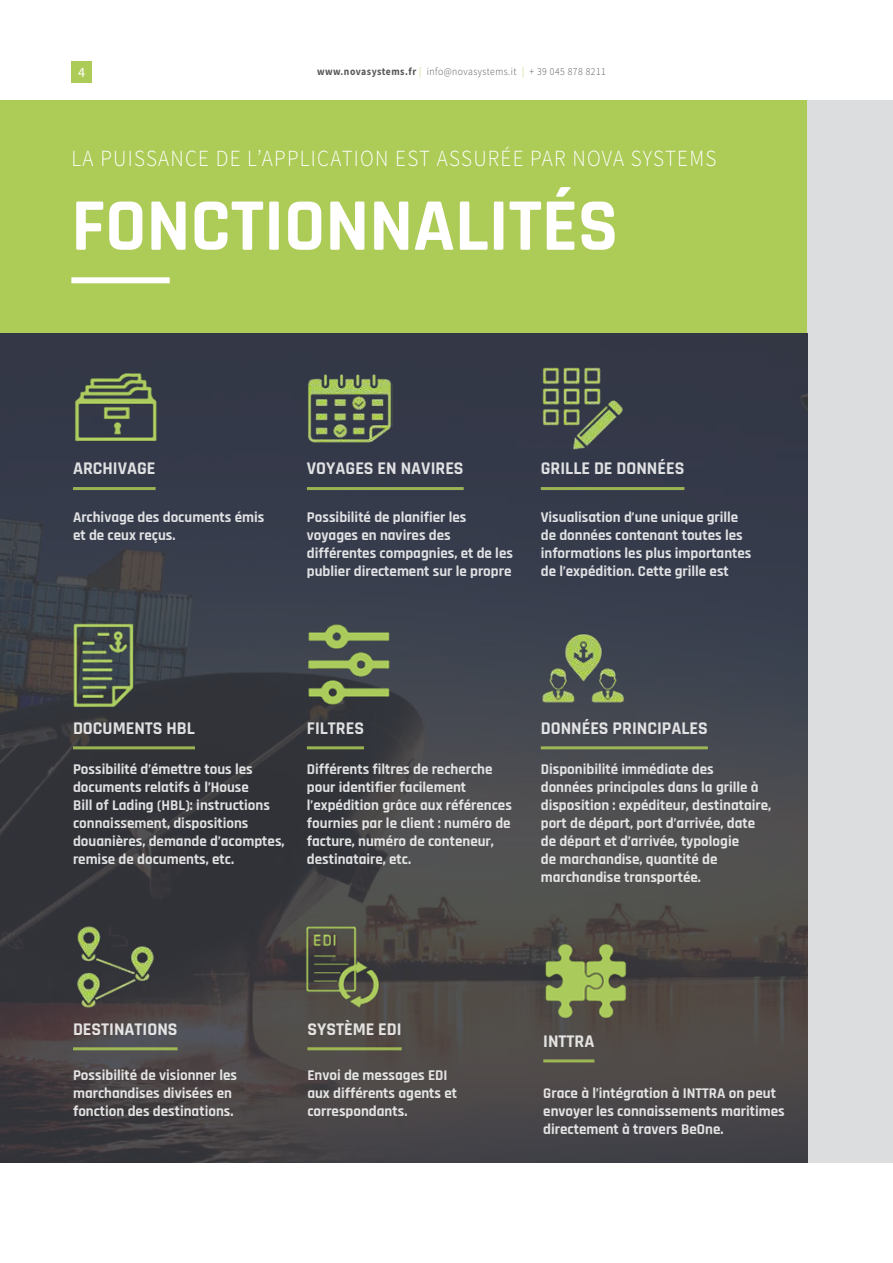
<style>
.page{position:relative;width:893px;height:1263px;background:#fff}
.page>*{position:absolute;margin:0;border:0;box-sizing:border-box;transform-origin:0 0}
.t1{font:700 75px "Rajdhani";color:#fff}
.t2{font:300 23.1px "Source Sans Pro";letter-spacing:.06em;color:#fff;scale:.91 1}
.t3{font:700 18px "Rajdhani";color:#fff}
.t4{font:700 15px/18px "Rajdhani";color:#fff}
.t5{font:14.25px "Source Sans Pro";color:#fff}
.t6{font:300 10.8px "Source Sans Pro";letter-spacing:.05em;color:#58595b;scale:.91 1}
.s1{font-weight:700}
.s2{color:#abcb59}
</style>
<div class="page">
<div style="left:0;top:100px;width:808px;height:233px;background:#adcb57"></div>
<div style="left:808px;top:100px;width:85px;height:1062px;background:#dcddde"></div>
<img style="left:0;top:333px;width:808px;height:829px">
<div style="left:71px;top:61px;width:21px;height:21px;background:#adcb57"></div>
<div style="left:71px;top:277px;width:99px;height:6px;background:#fff"></div>
<hr style="left:73px;top:746px;width:122px;height:3px;background:#adcb57">
<hr style="left:73px;top:1047px;width:105px;height:3px;background:#adcb57">
<hr style="left:73px;top:487px;width:83px;height:3px;background:#adcb57">
<hr style="left:307px;top:746px;width:57px;height:3px;background:#adcb57">
<hr style="left:543px;top:1059px;width:51px;height:3px;background:#adcb57">
<hr style="left:307px;top:487px;width:157px;height:3px;background:#adcb57">
<hr style="left:541px;top:746px;width:167px;height:3px;background:#adcb57">
<hr style="left:307px;top:1047px;width:95px;height:3px;background:#adcb57">
<hr style="left:541px;top:487px;width:143px;height:3px;background:#adcb57">
<img style="left:73px;top:365px;width:85px;height:85px">
<img style="left:60px;top:622px;width:85px;height:85px">
<img style="left:73px;top:925px;width:85px;height:85px">
<img style="left:307px;top:622px;width:85px;height:85px">
<img style="left:543px;top:942px;width:85px;height:75px">
<img style="left:540px;top:365px;width:85px;height:85px">
<img style="left:307px;top:365px;width:85px;height:85px">
<img style="left:301px;top:925px;width:85px;height:85px">
<img style="left:540px;top:625px;width:85px;height:85px">
<p class="t5" style="left:78px;top:63px;width:9px">4</p>
<p class="t6" style="left:317px;top:65px;width:319px"><span class="s1">www.novasystems.fr</span> <span class="s2">|</span> info@novasystems.it <span class="s2">|</span> + 39 045 878 8211</p>
<h2 class="t2" style="left:71px;top:144px;width:710px">LA PUISSANCE DE L’APPLICATION EST ASSURÉE PAR NOVA SYSTEMS</h2>
<h1 class="t1" style="left:71px;top:180px;width:548px">FONCTIONNALITÉS</h1>
<p class="t3" style="left:73px;top:458px;width:84px">ARCHIVAGE</p>
<p class="t4" style="left:73px;top:509px;width:193px">Archivage des documents émis et de ceux reçus.</p>
<p class="t3" style="left:307px;top:458px;width:158px">VOYAGES EN NAVIRES</p>
<p class="t4" style="left:307px;top:509px;width:208px">Possibilité de planifier les voyages en navires des différentes compagnies, et de les publier directement sur le propre</p>
<p class="t3" style="left:541px;top:458px;width:145px">GRILLE DE DONNÉES</p>
<p class="t4" style="left:541px;top:509px;width:212px">Visualisation d’une unique grille de données contenant toutes les informations les plus importantes de l’expédition. Cette grille est</p>
<p class="t3" style="left:73px;top:717px;width:123px">DOCUMENTS HBL</p>
<p class="t4" style="left:73px;top:761px;width:213px">Possibilité d’émettre tous les documents relatifs à l’House<br>Bill of Lading (HBL): instructions connaissement, dispositions douanières, demande d’acomptes, remise de documents, etc.</p>
<p class="t3" style="left:307px;top:717px;width:59px">FILTRES</p>
<p class="t4" style="left:307px;top:761px;width:207px">Différents filtres de recherche pour identifier facilement l’expédition grâce aux références fournies par le client : numéro de facture, numéro de conteneur, destinataire, etc.</p>
<p class="t3" style="left:541px;top:717px;width:169px">DONNÉES PRINCIPALES</p>
<p class="t4" style="left:541px;top:761px;width:232px">Disponibilité immédiate des<br>données principales dans la grille à disposition : expéditeur, destinataire, port de départ, port d’arrivée, date de départ et d’arrivée, typologie<br>de marchandise, quantité de marchandise transportée.</p>
<p class="t3" style="left:73px;top:1018px;width:106px">DESTINATIONS</p>
<p class="t4" style="left:73px;top:1067px;width:165px">Possibilité de visionner les marchandises divisées en fonction des destinations.</p>
<p class="t3" style="left:307px;top:1018px;width:96px">SYSTÈME EDI</p>
<p class="t4" style="left:307px;top:1067px;width:151px">Envoi de messages EDI aux différents agents et correspondants.</p>
<p class="t3" style="left:543px;top:1030px;width:53px">INTTRA</p>
<p class="t4" style="left:543px;top:1085px;width:243px">Grace à l’intégration à INTTRA on peut envoyer les connaissements maritimes directement à travers BeOne.</p>
</div>
